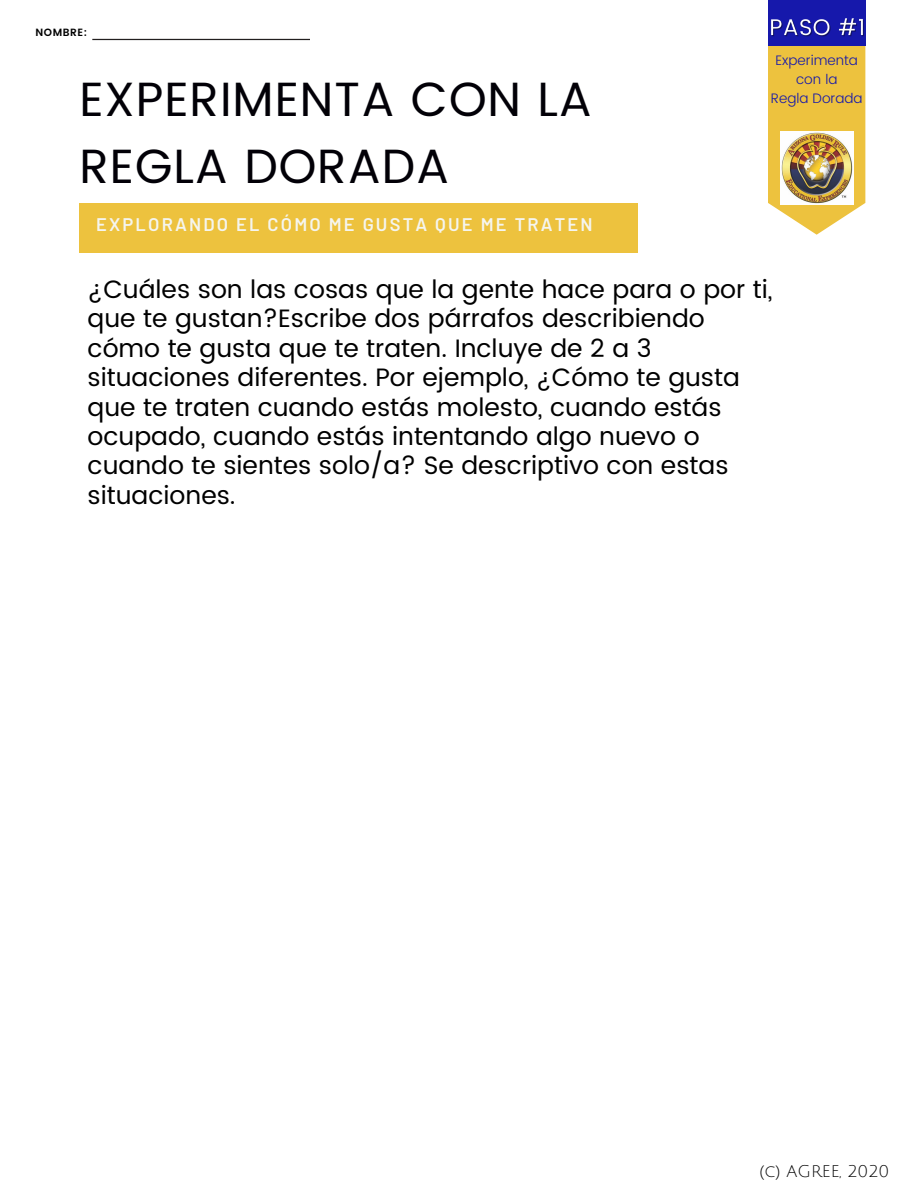
<style>
.page{position:relative;width:918px;height:1188px;background:#fff}
.page>*{position:absolute;margin:0;border:0;box-sizing:border-box;transform-origin:0 0}
.t1{font:48px/66.9px "Poppins";letter-spacing:.02em;color:#020007}
.t2{font:25.2px/29.4px "Poppins";color:#000}
.t3{font:600 18.3px "Barlow";letter-spacing:.12em;color:#f5f5ef}
.t4{font:16.5px "Julius Sans One";color:#000}
.t5{font:300 13.65px "Poppins";color:#1618ab}
.t6{font:600 10.5px "Poppins";letter-spacing:.05em;color:#000}
</style>
<div class="page">
<div style="left:79px;top:203px;width:559px;height:50px;background:#edc23e"></div>
<svg style="left:768px;top:46px;width:97px;height:189px;background:#efc956"></svg>
<div style="left:768px;top:0;width:97px;height:46px;background:#1618ab"></div>
<img style="left:780px;top:131px;width:73px;height:73px">
<img style="left:769px;top:10px;width:97px;height:39px">
<hr style="left:92px;top:39px;width:217px;height:1px;background:#221f1f">
<hr style="left:92px;top:90px;width:217px;height:1px;background:#221f1f">
<hr style="left:92px;top:141px;width:217px;height:1px;background:#221f1f">
<hr style="left:92px;top:192px;width:217px;height:1px;background:#221f1f">
<hr style="left:92px;top:242px;width:217px;height:1px;background:#221f1f">
<hr style="left:92px;top:294px;width:217px;height:1px;background:#221f1f">
<hr style="left:92px;top:344px;width:217px;height:1px;background:#221f1f">
<hr style="left:92px;top:395px;width:217px;height:1px;background:#221f1f">
<p class="t6" style="left:36px;top:26px;width:53px">NOMBRE:</p>
<p class="t1" style="left:79px;top:66px;width:514px">EXPERIMENTA CON LA<br>REGLA DORADA</p>
<p class="t3" style="left:96px;top:213px;width:498px">EXPLORANDO EL CÓMO ME GUSTA QUE ME TRATEN</p>
<p class="t5" style="left:776px;top:53px;width:84px">Experimenta</p>
<p class="t5" style="left:796px;top:71px;width:43px">con la</p>
<p class="t5" style="left:771px;top:90px;width:93px">Regla Dorada</p>
<p class="t2" style="left:88px;top:275px;width:687px">¿Cuáles son las cosas que la gente hace para o por ti, que te gustan?Escribe dos párrafos describiendo cómo te gusta que te traten. Incluye de 2 a 3 situaciones diferentes. Por ejemplo, ¿Cómo te gusta que te traten cuando estás molesto, cuando estás ocupado, cuando estás intentando algo nuevo o cuando te sientes solo/a? Se descriptivo con estas situaciones.</p>
<p class="t4" style="left:759px;top:1162px;width:132px">(c) AGREE, 2020</p>
</div>
